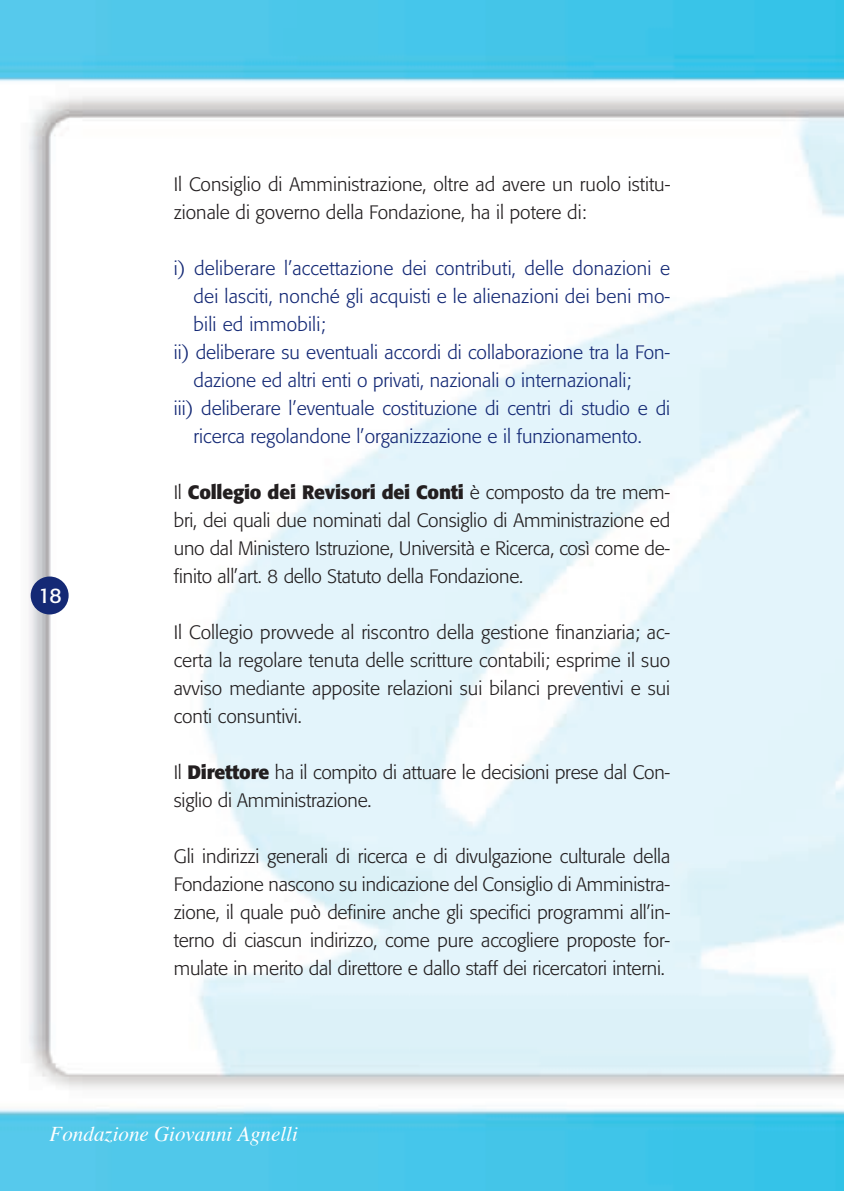
<style>
.page{position:relative;width:844px;height:1191px;background:#fff}
.page>*{position:absolute;margin:0;border:0;box-sizing:border-box;transform-origin:0 0}
.t1{font:italic 21px "Times";color:#fff}
.t2{font:21px "Formata";color:#fff}
.t3{font:300 19.25px/28px "Formata";letter-spacing:-.01em;color:#231f20;text-align:justify}
.t4{font:300 19.25px "Formata";color:#142975}
.s1{font-weight:700}
</style>
<div class="page">
<img style="left:0;top:0;width:843px;height:1191px">
<div style="left:31px;top:576px;width:38px;height:38px;background:#142975;border-radius:50%"></div>
<p class="t2" style="left:38px;top:583px;width:25px">18</p>
<p class="t3" style="left:174px;top:170px;width:498px">Il Consiglio di Amministrazione, oltre ad avere un ruolo istitu&shy;zionale di governo della Fondazione, ha il potere di:</p>
<p class="t4" style="left:174px;top:256px;width:498px">i) deliberare l’accettazione dei contributi, delle donazioni e</p>
<p class="t4" style="left:193px;top:284px;width:478px">dei lasciti, nonché gli acquisti e le alienazioni dei beni mo-</p>
<p class="t4" style="left:193px;top:313px;width:133px">bili ed immobili;</p>
<p class="t4" style="left:174px;top:341px;width:498px">ii) deliberare su eventuali accordi di collaborazione tra la Fon-</p>
<p class="t4" style="left:193px;top:369px;width:439px">dazione ed altri enti o privati, nazionali o internazionali;</p>
<p class="t4" style="left:174px;top:397px;width:498px">iii) deliberare l’eventuale costituzione di centri di studio e di</p>
<p class="t4" style="left:193px;top:425px;width:449px">ricerca regolandone l’organizzazione e il funzionamento.</p>
<p class="t3" style="left:174px;top:478px;width:498px">Il <span class="s1">Collegio dei Revisori dei Conti</span> è composto da tre mem&shy;bri, dei quali due nominati dal Consiglio di Amministrazione ed uno dal Ministero Istruzione, Università e Ricerca, così come de&shy;finito all’art. 8 dello Statuto della Fondazione.</p>
<p class="t3" style="left:174px;top:618px;width:498px">Il Collegio provvede al riscontro della gestione finanziaria; ac&shy;certa la regolare tenuta delle scritture contabili; esprime il suo avviso mediante apposite relazioni sui bilanci preventivi e sui conti consuntivi.</p>
<p class="t3" style="left:174px;top:758px;width:498px">Il <span class="s1">Direttore</span> ha il compito di attuare le decisioni prese dal Con&shy;siglio di Amministrazione.</p>
<p class="t3" style="left:174px;top:842px;width:498px">Gli indirizzi generali di ricerca e di divulgazione culturale della Fondazione nascono su indicazione del Consiglio di Amministra&shy;zione, il quale può definire anche gli specifici programmi all’in&shy;terno di ciascun indirizzo, come pure accogliere proposte for&shy;mulate in merito dal direttore e dallo staff dei ricercatori interni.</p>
<p class="t1" style="left:50px;top:1115px;width:250px">Fondazione Giovanni Agnelli</p>
</div>
